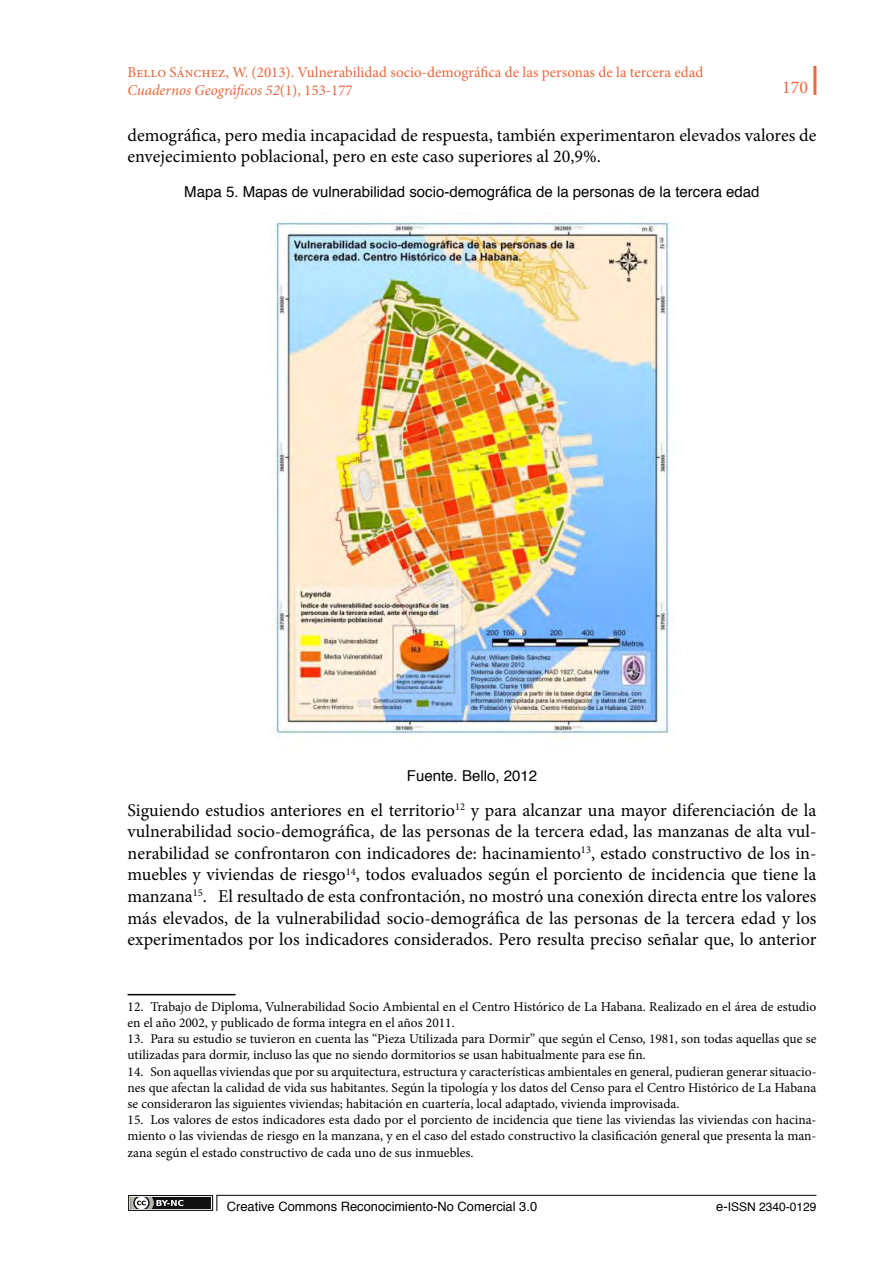
<style>
.page{position:relative;width:893px;height:1263px;background:#fff}
.page>*{position:absolute;margin:0;border:0;box-sizing:border-box;transform-origin:0 0}
.t1{font:18px/21.6px "Minion Pro";color:#000}
.t2{font:18px "Minion Pro";color:#ea663b}
.t3{font:15px/18px "Minion Pro";color:#ea663b}
.t4{font:15px "Helvetica";color:#000}
.t5{font:13.5px/16.2px "Minion Pro";color:#000}
.t6{font:12.9px "Helvetica";color:#000}
.t7{font:12px "Helvetica";color:#000}
.s1{font-style:italic}
.s2{font-size:12.9px}
</style>
<div class="page">
<hr style="left:813px;top:66px;width:3px;height:29px;background:#ea663b">
<div style="left:128px;top:1195px;width:85px;height:16px;border:1px solid #111211"></div>
<div style="left:130px;top:1197px;width:81px;height:12px;background:#111211"></div>
<svg style="left:130px;top:1197px;width:53px;height:12px"></svg>
<svg style="left:216px;top:1194px;width:601px;height:17px"></svg>
<img style="left:270px;top:220px;width:404px;height:515px">
<hr style="left:128px;top:994px;width:108px;height:1px;background:#000">
<p class="t3" style="left:128px;top:63px;width:577px">Bello Sánchez, W. (2013). Vulnerabilidad socio-demográfica de las personas de la tercera edad<br><span class="s1">Cuadernos Geográficos 52</span>(1), 153-177</p>
<h1 class="t1" style="left:128px;top:124px;width:690px">demográfica, pero media incapacidad de respuesta, también experimentaron elevados valores de envejecimiento poblacional, pero en este caso superiores al 20,9%.</h1>
<p class="t4" style="left:184px;top:180px;width:577px">Mapa 5. Mapas de vulnerabilidad socio-demográfica de la personas de la tercera edad</p>
<h1 class="t2" style="left:782px;top:75px;width:27px">170</h1>
<p class="t4" style="left:407px;top:764px;width:132px">Fuente. Bello, 2012</p>
<p class="t1" style="left:128px;top:799px;width:690px;text-align:justify">Siguiendo estudios anteriores en el territorio<sup>12</sup> y para alcanzar una mayor diferenciación de la vulnerabilidad socio-demográfica, de las personas de la tercera edad, las manzanas de alta vul&shy;nerabilidad se confrontaron con indicadores de: hacinamiento<sup>13</sup>, estado constructivo de los in&shy;muebles y viviendas de riesgo<sup>14</sup>, todos evaluados según el porciento de incidencia que tiene la manzana<sup>15</sup>. El resultado de esta confrontación, no mostró una conexión directa entre los valores más elevados, de la vulnerabilidad socio-demográfica de las personas de la tercera edad y los experimentados por los indicadores considerados. Pero resulta preciso señalar que, lo anterior</p>
<p class="t5" style="left:128px;top:998px;width:690px">12. Trabajo de Diploma, Vulnerabilidad Socio Ambiental en el Centro Histórico de La Habana. Realizado en el área de estudio en el año 2002, y publicado de forma integra en el años 2011.</p>
<p class="t5" style="left:128px;top:1031px;width:690px">13. Para su estudio se tuvieron en cuenta las “Pieza Utilizada para Dormir” que según el Censo, 1981, son todas aquellas que se utilizadas para dormir, incluso las que no siendo dormitorios se usan habitualmente para ese fin.</p>
<p class="t5" style="left:128px;top:1063px;width:690px;text-align:justify">14. Son aquellas viviendas que por su arquitectura, estructura y características ambientales en general, pudieran generar situacio&shy;nes que afectan la calidad de vida sus habitantes. Según la tipología y los datos del Censo para el Centro Histórico de La Habana se consideraron las siguientes viviendas; habitación en cuartería, local adaptado, vivienda improvisada.</p>
<p class="t5" style="left:128px;top:1112px;width:690px;text-align:justify">15. Los valores de estos indicadores esta dado por el porciento de incidencia que tiene las viviendas las viviendas con hacina&shy;miento o las viviendas de riesgo en la manzana, y en el caso del estado constructivo la clasificación general que presenta la man&shy;zana según el estado constructivo de cada uno de sus inmuebles.</p>
<p class="t6" style="left:227px;top:1196px;width:312px">Creative Commons Reconocimiento-No Comercial 3.0</p>
<p class="t7" style="left:716px;top:1197px;width:102px"><span class="s2">e-</span>ISSN 2340-0129</p>
</div>
